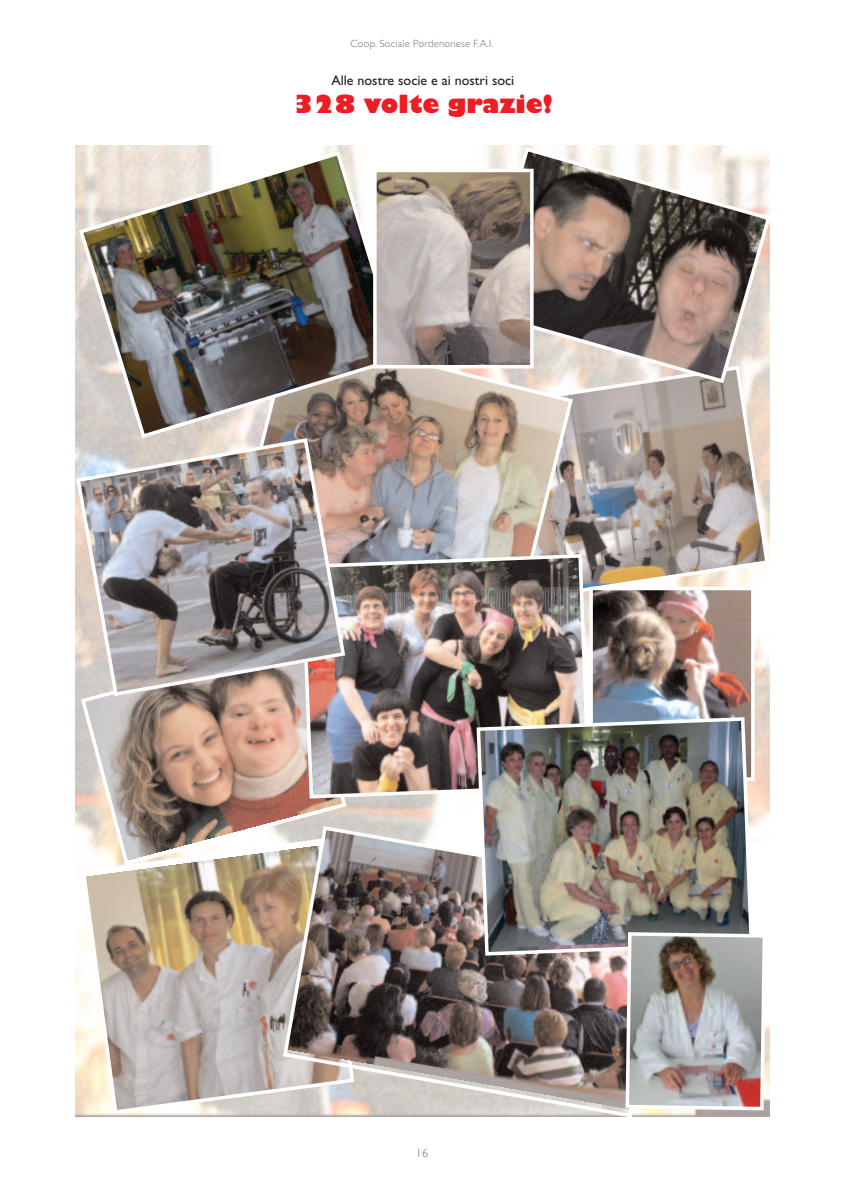
<style>
.page{position:relative;width:844px;height:1191px;background:#fff}
.page>*{position:absolute;margin:0;border:0;box-sizing:border-box;transform-origin:0 0}
.t1{font:800 24.5px "Gill Sans";color:#ee1d23}
.t2{font:14px "Gill Sans";color:#231f20}
.t3{font:300 12.25px "Gill Sans";color:#6c6d70}
.t4{font:300 10.5px "Gill Sans";letter-spacing:.025em;color:#6c6d70}
</style>
<div class="page">
<svg style="left:80px;top:867px;width:201px;height:248px;background:#c1b4a6"></svg>
<img style="left:575px;top:442px;width:195px;height:145px">
<img style="left:79px;top:698px;width:270px;height:169px">
<img style="left:347px;top:368px;width:228px;height:184px">
<img style="left:281px;top:824px;width:393px;height:293px">
<img style="left:594px;top:592px;width:155px;height:123px">
<div style="left:589px;top:587px;width:165px;height:194px;border:4px solid #fff"></div>
<img style="left:299px;top:552px;width:293px;height:248px">
<img style="left:474px;top:715px;width:280px;height:242px">
<img style="left:75px;top:436px;width:272px;height:262px">
<img style="left:77px;top:149px;width:327px;height:291px">
<svg style="left:439px;top:368px;width:331px;height:74px;background:#c1b2a8"></svg>
<svg style="left:476px;top:145px;width:294px;height:240px;background:#a1948d"></svg>
<img style="left:623px;top:930px;width:144px;height:182px">
<img style="left:378px;top:174px;width:150px;height:189px">
<div style="left:373px;top:169px;width:160px;height:199px;border:4px solid #fff"></div>
<p class="t4" style="left:350px;top:39px;width:144px">Coop. Sociale Pordenonese F.A.I.</p>
<h2 class="t2" style="left:331px;top:75px;width:184px">Alle nostre socie e ai nostri soci</h2>
<h1 class="t1" style="left:293px;top:90px;width:261px">328 volte grazie!</h1>
<p class="t3" style="left:415px;top:1147px;width:14px">16</p>
</div>
